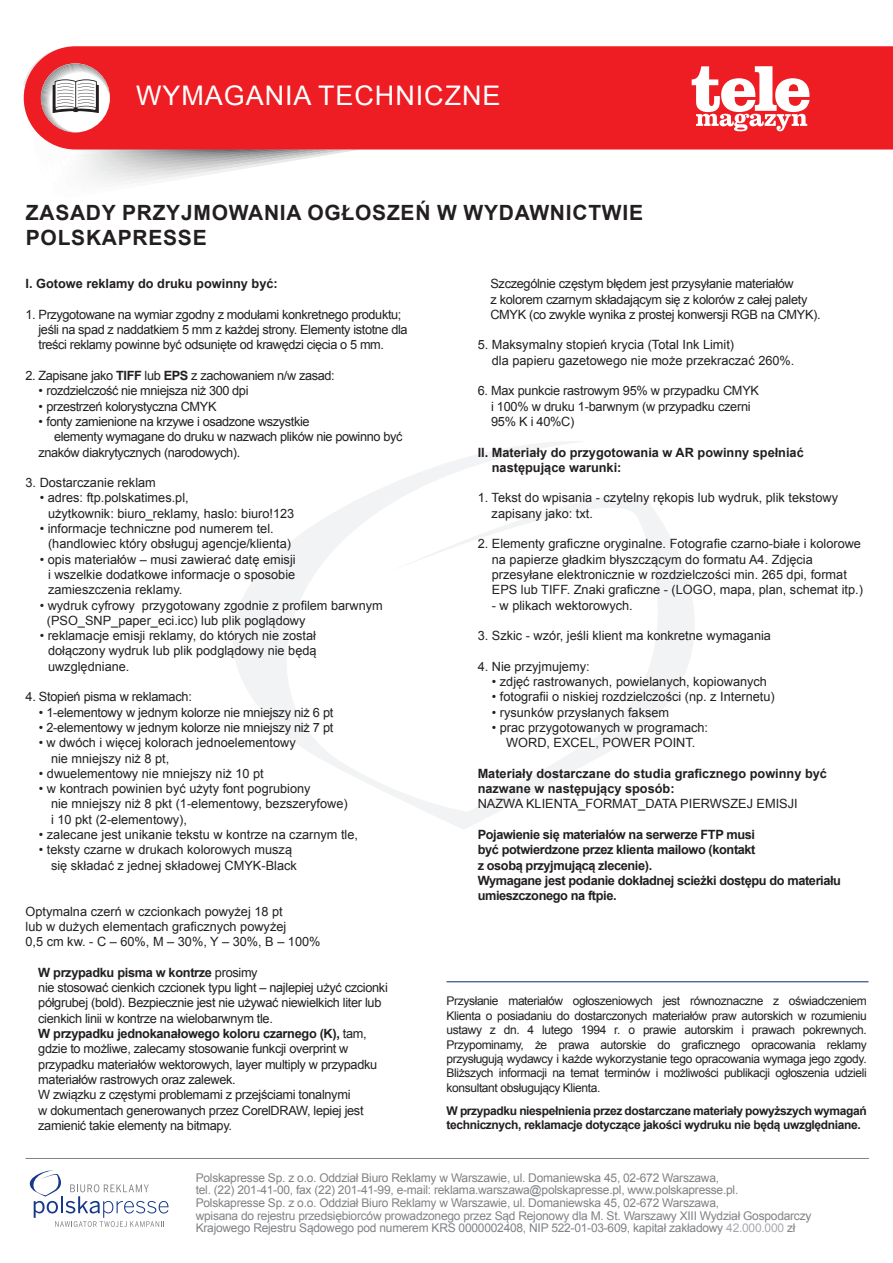
<style>
.page{position:relative;width:893px;height:1263px;background:#fff}
.page>*{position:absolute;margin:0;border:0;box-sizing:border-box;transform-origin:0 0}
.t1{font:27px "Arial";letter-spacing:.035em;color:#fff}
.t2{font:700 21px/25.2px "Arial";letter-spacing:.035em;color:#231f20}
.t3{font:12.75px/15.3px "Arial";color:#231f20}
.t4{font:12.75px/15.3px "Arial";letter-spacing:-.025em;color:#231f20}
.t5{font:12.75px/15.3px "Arial";letter-spacing:-.03em;color:#231f20}
.t6{font:700 12.75px/15.3px "Arial";color:#231f20}
.t7{font:12.75px/15.3px "Arial";letter-spacing:-.02em;color:#231f20}
.t8{font:700 12.75px/15.3px "Arial";letter-spacing:-.03em;color:#231f20}
.t9{font:12px/12.6px "Arial";letter-spacing:-.02em;color:#808285}
.t10{font:12px/14.4px "Arial";letter-spacing:-.03em;color:#231f20;text-align:justify}
.t11{font:700 12px/14.4px "Arial";letter-spacing:-.03em;color:#231f20}
.s1{font-weight:700}
.s2{color:#a8a9ad}
</style>
<div class="page">
<svg style="left:233px;top:441px;width:461px;height:388px"></svg>
<svg style="left:30px;top:1170px;width:138px;height:57px"></svg>
<div style="left:35px;top:46px;width:858px;height:104px;background:#ee1d23"></div>
<svg style="left:23px;top:63px;width:351px;height:120px"></svg>
<svg style="left:692px;top:66px;width:118px;height:65px"></svg>
<hr style="left:26px;top:1158px;width:843px;height:1px;background:#808285">
<hr style="left:446px;top:981px;width:422px;height:1px;background:#0e2971">
<h1 class="t1" style="left:136px;top:77px;width:366px">WYMAGANIA TECHNICZNE</h1>
<p class="t2" style="left:26px;top:200px;width:619px">ZASADY PRZYJMOWANIA OGŁOSZEŃ W WYDAWNICTWIE<br>POLSKAPRESSE</p>
<p class="t6" style="left:26px;top:276px;width:254px">I. Gotowe reklamy do druku powinny być:</p>
<p class="t5" style="left:39px;top:307px;width:371px;text-indent:-13px">1. Przygotowane na wymiar zgodny z modułami konkretnego produktu; jeśli na spad z naddatkiem 5 mm z każdej strony. Elementy istotne dla treści reklamy powinne być odsunięte od krawędzi cięcia o 5 mm.</p>
<p class="t5" style="left:26px;top:368px;width:311px">2. Zapisane jako <span class="s1">TIFF</span> lub <span class="s1">EPS</span> z zachowaniem n/w zasad:</p>
<p class="t5" style="left:39px;top:383px;width:211px">• rozdzielczość nie mniejsza niż 300 dpi</p>
<p class="t5" style="left:39px;top:398px;width:179px">• przestrzeń kolorystyczna CMYK</p>
<p class="t5" style="left:39px;top:414px;width:273px">• fonty zamienione na krzywe i osadzone wszystkie</p>
<p class="t5" style="left:54px;top:429px;width:350px">elementy wymagane do druku w nazwach plików nie powinno być</p>
<p class="t5" style="left:39px;top:444px;width:203px">znaków diakrytycznych (narodowych).</p>
<p class="t3" style="left:26px;top:475px;width:132px">3. Dostarczanie reklam</p>
<p class="t3" style="left:48px;top:490px;width:248px;text-indent:-8px">• adres: ftp.polskatimes.pl,<br>użytkownik: biuro_reklamy, haslo: biuro!123</p>
<p class="t3" style="left:48px;top:521px;width:245px;text-indent:-8px">• informacje techniczne pod numerem tel. (handlowiec który obsługuj agencje/klienta)</p>
<p class="t3" style="left:48px;top:551px;width:249px;text-align:justify;text-indent:-8px">• opis materiałów – musi zawierać datę emisji i wszelkie dodatkowe informacje o sposobie zamieszczenia reklamy.</p>
<p class="t3" style="left:47px;top:597px;width:338px;text-indent:-7px">• wydruk cyfrowy przygotowany zgodnie z profilem barwnym (PSO_SNP_paper_eci.icc) lub plik poglądowy</p>
<p class="t3" style="left:48px;top:628px;width:270px;text-align:justify;text-indent:-8px">• reklamacje emisji reklamy, do których nie został dołączony wydruk lub plik podglądowy nie będą uwzględniane.</p>
<p class="t7" style="left:26px;top:689px;width:168px">4. Stopień pisma w reklamach:</p>
<p class="t7" style="left:39px;top:704px;width:296px">• 1-elementowy w jednym kolorze nie mniejszy niż 6 pt</p>
<p class="t7" style="left:39px;top:720px;width:296px">• 2-elementowy w jednym kolorze nie mniejszy niż 7 pt</p>
<p class="t3" style="left:51px;top:735px;width:246px;text-indent:-12px">• w dwóch i więcej kolorach jednoelementowy nie mniejszy niż 8 pt,</p>
<p class="t3" style="left:39px;top:766px;width:226px">• dwuelementowy nie mniejszy niż 10 pt</p>
<p class="t3" style="left:51px;top:781px;width:298px;text-indent:-12px">• w kontrach powinien być użyty font pogrubiony<br>nie mniejszy niż 8 pkt (1-elementowy, bezszeryfowe) i 10 pkt (2-elementowy),</p>
<p class="t3" style="left:39px;top:827px;width:321px">• zalecane jest unikanie tekstu w kontrze na czarnym tle,</p>
<p class="t3" style="left:51px;top:842px;width:247px;text-indent:-12px">• teksty czarne w drukach kolorowych muszą się składać z jednej składowej CMYK-Black</p>
<p class="t3" style="left:26px;top:903px;width:262px">Optymalna czerń w czcionkach powyżej 18 pt lub w dużych elementach graficznych powyżej</p>
<p class="t3" style="left:26px;top:934px;width:297px">0,5 cm kw. - C – 60%, M – 30%, Y – 30%, B – 100%</p>
<p class="t4" style="left:38px;top:964px;width:351px"><span class="s1">W przypadku pisma w kontrze</span> prosimy<br>nie stosować cienkich czcionek typu light – najlepiej użyć czcionki półgrubej (bold). Bezpiecznie jest nie używać niewielkich liter lub cienkich linii w kontrze na wielobarwnym tle.<br><span class="s1">W przypadku jednokanałowego koloru czarnego (K),</span> tam, gdzie to możliwe, zalecamy stosowanie funkcji overprint w przypadku materiałów wektorowych, layer multiply w przypadku materiałów rastrowych oraz zalewek.<br>W związku z częstymi problemami z przejściami tonalnymi<br>w dokumentach generowanych przez CorelDRAW, lepiej jest zamienić takie elementy na bitmapy.</p>
<p class="t4" style="left:490px;top:276px;width:332px">Szczególnie częstym błędem jest przysyłanie materiałów<br>z kolorem czarnym składającym się z kolorów z całej palety<br>CMYK (co zwykle wynika z prostej konwersji RGB na CMYK).</p>
<p class="t3" style="left:492px;top:337px;width:304px;text-indent:-14px">5. Maksymalny stopień krycia (Total Ink Limit)<br>dla papieru gazetowego nie może przekraczać 260%.</p>
<p class="t7" style="left:491px;top:383px;width:269px;text-indent:-13px">6. Max punkcie rastrowym 95% w przypadku CMYK i 100% w druku 1-barwnym (w przypadku czerni<br>95% K i 40%C)</p>
<p class="t6" style="left:492px;top:444px;width:313px;text-indent:-14px">II. Materiały do przygotowania w AR powinny spełniać następujące warunki:</p>
<p class="t3" style="left:492px;top:490px;width:348px;text-indent:-14px">1. Tekst do wpisania - czytelny rękopis lub wydruk, plik tekstowy zapisany jako: txt.</p>
<p class="t3" style="left:492px;top:536px;width:373px;text-indent:-14px">2. Elementy graficzne oryginalne. Fotografie czarno-białe i kolorowe na papierze gładkim błyszczącym do formatu A4. Zdjęcia przesyłane elektronicznie w rozdzielczości min. 265 dpi, format EPS lub TIFF. Znaki graficzne - (LOGO, mapa, plan, schemat itp.)</p>
<p class="t3" style="left:492px;top:597px;width:142px">- w plikach wektorowych.</p>
<p class="t3" style="left:478px;top:628px;width:295px">3. Szkic - wzór, jeśli klient ma konkretne wymagania</p>
<p class="t3" style="left:478px;top:658px;width:113px">4. Nie przyjmujemy:</p>
<p class="t3" style="left:492px;top:674px;width:277px">• zdjęć rastrowanych, powielanych, kopiowanych</p>
<p class="t3" style="left:492px;top:689px;width:284px">• fotografii o niskiej rozdzielczości (np. z Internetu)</p>
<p class="t3" style="left:492px;top:704px;width:179px">• rysunków przysłanych faksem</p>
<p class="t3" style="left:492px;top:720px;width:218px;text-align:center">• prac przygotowanych w programach:<br>WORD, EXCEL, POWER POINT.</p>
<p class="t6" style="left:478px;top:766px;width:351px">Materiały dostarczane do studia graficznego powinny być nazwane w następujący sposób:</p>
<p class="t3" style="left:478px;top:796px;width:321px">NAZWA KLIENTA_FORMAT_DATA PIERWSZEJ EMISJI</p>
<p class="t6" style="left:478px;top:827px;width:279px;text-align:justify">Pojawienie się materiałów na serwerze FTP musi być potwierdzone przez klienta mailowo (kontakt z osobą przyjmującą zlecenie).</p>
<p class="t8" style="left:478px;top:873px;width:365px">Wymagane jest podanie dokładnej scieżki dostępu do materiału umieszczonego na ftpie.</p>
<p class="t10" style="left:446px;top:994px;width:422px">Przysłanie materiałów ogłoszeniowych jest równoznaczne z oświadczeniem Klienta o posiadaniu do dostarczonych materiałów praw autorskich w rozumieniu ustawy z dn. 4 lutego 1994 r. o prawie autorskim i prawach pokrewnych.<br>Przypominamy, że prawa autorskie do graficznego opracowania reklamy przysługują wydawcy i każde wykorzystanie tego opracowania wymaga jego zgody.<br>Bliższych informacji na temat terminów i możliwości publikacji ogłoszenia udzieli konsultant obsługujący Klienta.</p>
<p class="t11" style="left:446px;top:1103px;width:422px">W przypadku niespełnienia przez dostarczane materiały powyższych wymagań technicznych, reklamacje dotyczące jakości wydruku nie będą uwzględniane.</p>
<p class="t9" style="left:196px;top:1171px;width:617px">Polskapresse Sp. z o.o. Oddział Biuro Reklamy w Warszawie, ul. Domaniewska 45, 02-672 Warszawa,<br>tel. (22) 201-41-00, fax (22) 201-41-99, e-mail: reklama.warszawa@polskapresse.pl, www.polskapresse.pl.<br>Polskapresse Sp. z o.o. Oddział Biuro Reklamy w Warszawie, ul. Domaniewska 45, 02-672 Warszawa,<br>wpisana do rejestru przedsiębiorców prowadzonego przez Sąd Rejonowy dla M. St. Warszawy XIII Wydział Gospodarczy Krajowego Rejestru Sądowego pod numerem KRS 0000002408, NIP 522-01-03-609, kapitał zakładowy <span class="s2">42.000.000</span> zł</p>
</div>
